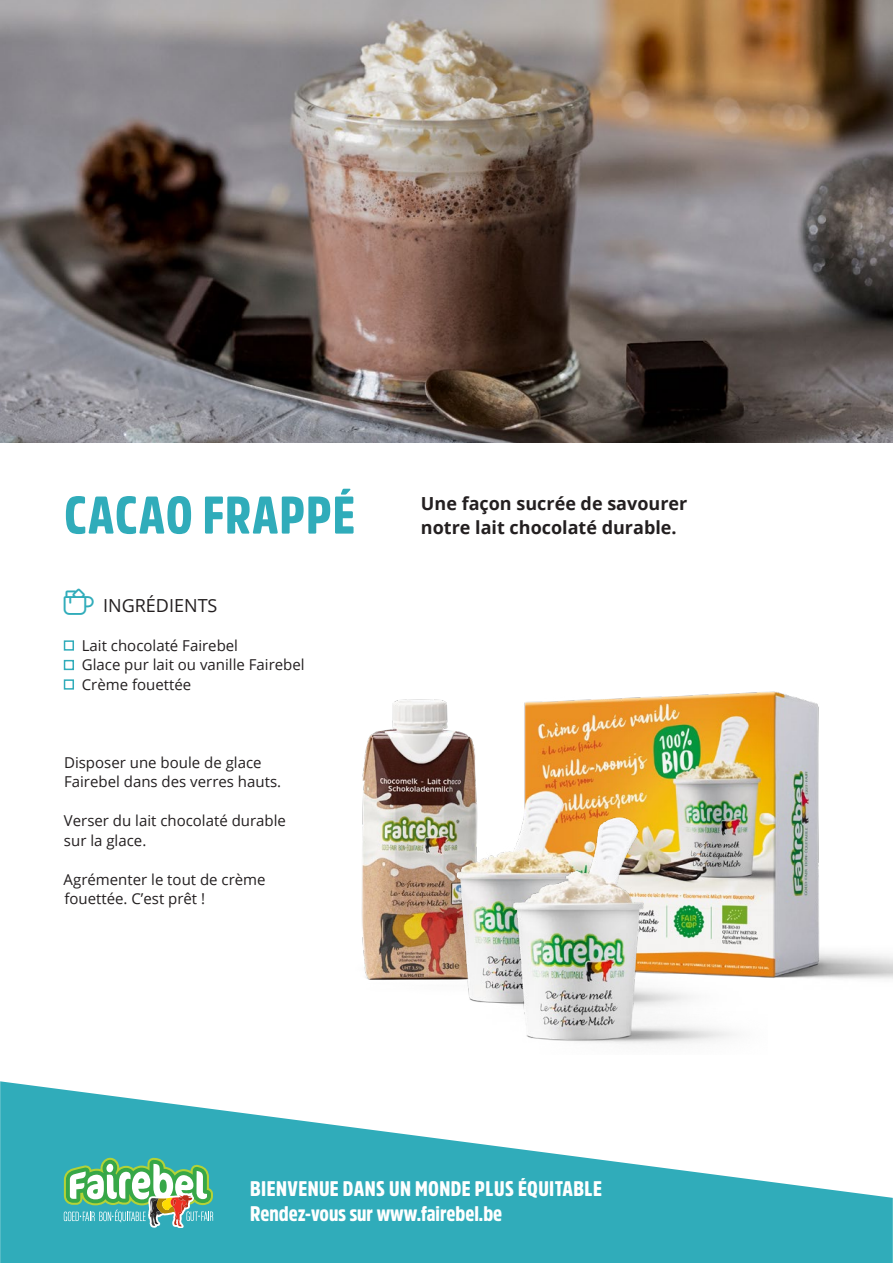
<style>
.page{position:relative;width:893px;height:1263px;background:#fff}
.page>*{position:absolute;margin:0;border:0;box-sizing:border-box;transform-origin:0 0}
.t1{font:900 52.5px "Amsi Pro Cond";letter-spacing:.02em;color:#30acba}
.t2{font:900 21px "Amsi Pro Cond";letter-spacing:.02em;color:#fff}
.t3{font:900 21px "Amsi Pro Cond";color:#fff}
.t4{font:700 18px/24px "Open Sans";color:#231f20}
.t5{font:18px "Open Sans";color:#231f20}
.t6{font:15px/19.5px "Open Sans";color:#231f20}
.s1{color:#30acba}
</style>
<div class="page">
<img style="left:0;top:0;width:893px;height:442px">
<svg style="left:0;top:1081px;width:893px;height:182px;fill:#30acba"></svg>
<svg style="left:64px;top:1158px;width:149px;height:70px"></svg>
<img style="left:361px;top:691px;width:532px;height:313px">
<img style="left:507px;top:814px;width:261px;height:230px">
<div style="left:64px;top:640px;width:10px;height:11px;border:2px solid #30acba"></div>
<div style="left:64px;top:660px;width:10px;height:10px;border:2px solid #30acba"></div>
<div style="left:64px;top:679px;width:10px;height:11px;border:2px solid #30acba"></div>
<p class="t1" style="left:64px;top:479px;width:292px">CACAO FRAPPÉ</p>
<p class="t5" style="left:64px;top:593px;width:155px"><span class="s1">•</span> INGRÉDIENTS</p>
<p class="t6" style="left:82px;top:635px;width:158px">Lait chocolaté Fairebel</p>
<p class="t6" style="left:82px;top:654px;width:224px">Glace pur lait ou vanille Fairebel</p>
<p class="t6" style="left:82px;top:674px;width:111px">Crème fouettée</p>
<p class="t6" style="left:64px;top:752px;width:219px">Disposer une boule de glace<br>Fairebel dans des verres hauts.</p>
<p class="t6" style="left:64px;top:810px;width:224px">Verser du lait chocolaté durable sur la glace.</p>
<p class="t6" style="left:64px;top:869px;width:203px">Agrémenter le tout de crème fouettée. C’est prêt !</p>
<p class="t4" style="left:421px;top:491px;width:268px">Une façon sucrée de savourer notre lait chocolaté durable.</p>
<p class="t2" style="left:250px;top:1174px;width:353px">BIENVENUE DANS UN MONDE PLUS ÉQUITABLE</p>
<p class="t3" style="left:250px;top:1199px;width:254px">Rendez-vous sur www.fairebel.be</p>
</div>
